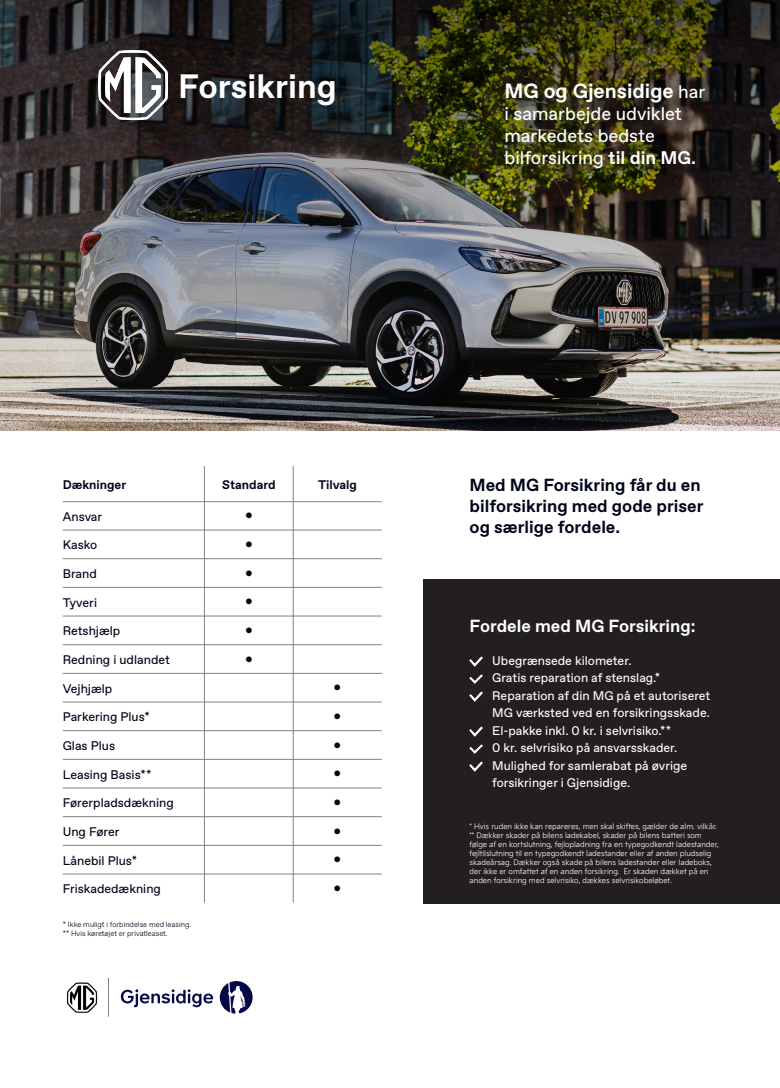
<style>
.page{position:relative;width:780px;height:1088px;background:#fff}
.page>*{position:absolute;margin:0;border:0;box-sizing:border-box;transform-origin:0 0}
.Boks___Pris{font:700 33.75px "Favorit Std";color:#fff}
.Titel{font:700 20.62px "Favorit Std";color:#fff}
.Titel-2{font:18.25px/22px "Favorit Std";color:#fff}
.Subtitel{font:700 17.5px/21px "Favorit Std";color:#000519}
.t1{font:700 17.5px "Favorit Std";color:#fff}
.Tabel___Brødtekst{font:700 15px "Kia Signature";color:#000519}
.t2{font:12.5px/17.5px "Favorit Std";color:#fff}
.Tabel___Brødtekst-2{font:12.5px "Favorit Std";color:#000519}
.Tabel___Brødtekst-3{font:700 12.5px "Favorit Std";color:#000519}
.t3{font:300 7.5px/9px "Kia Signature";color:#fff}
.t4{font:300 7.5px "Favorit Std";color:#000519}
.s1{font-weight:400;font-size:18.25px}
.s2{font-weight:700}
</style>
<div class="page">
<div style="left:423px;top:579px;width:357px;height:325px;background:#231f20"></div>
<img style="left:469px;top:657px;width:14px;height:9px">
<img style="left:469px;top:674px;width:14px;height:10px">
<img style="left:469px;top:692px;width:14px;height:9px">
<img style="left:469px;top:727px;width:14px;height:9px">
<img style="left:469px;top:762px;width:14px;height:9px">
<hr style="left:63px;top:501px;width:319px;height:1px;background:#7e8081">
<hr style="left:63px;top:530px;width:319px;height:1px;background:#7e8081">
<hr style="left:63px;top:558px;width:319px;height:1px;background:#7e8081">
<hr style="left:63px;top:587px;width:319px;height:1px;background:#7e8081">
<hr style="left:63px;top:616px;width:319px;height:1px;background:#7e8081">
<hr style="left:63px;top:644px;width:319px;height:1px;background:#7e8081">
<hr style="left:63px;top:673px;width:319px;height:1px;background:#7e8081">
<hr style="left:63px;top:702px;width:319px;height:1px;background:#7e8081">
<hr style="left:63px;top:730px;width:319px;height:1px;background:#7e8081">
<hr style="left:63px;top:759px;width:319px;height:1px;background:#7e8081">
<hr style="left:63px;top:788px;width:319px;height:1px;background:#7e8081">
<hr style="left:63px;top:816px;width:319px;height:1px;background:#7e8081">
<hr style="left:63px;top:845px;width:319px;height:1px;background:#7e8081">
<hr style="left:63px;top:874px;width:319px;height:1px;background:#7e8081">
<hr style="left:204px;top:466px;width:1px;height:437px;background:#7e8081">
<hr style="left:293px;top:466px;width:1px;height:437px;background:#7e8081">
<img style="left:0;top:0;width:780px;height:431px">
<div style="left:507px;top:86px;width:212px;height:97px;background:#231f20;opacity:.75"></div>
<img style="left:99px;top:50px;width:69px;height:69px">
<img style="left:469px;top:744px;width:14px;height:10px">
<svg style="left:220px;top:981px;width:33px;height:32px"></svg>
<svg style="left:121px;top:989px;width:92px;height:18px"></svg>
<hr style="left:108px;top:978px;width:1px;height:39px;background:#7e8081">
<img style="left:67px;top:982px;width:30px;height:31px">
<p class="Boks___Pris" style="left:178px;top:64px;width:160px">Forsikring</p>
<p class="Titel" style="left:504px;top:77px;width:202px">MG og Gjensidige <span class="s1">har</span></p>
<p class="Titel-2" style="left:504px;top:102px;width:179px">i samarbejde udviklet markedets bedste</p>
<p class="Titel-2" style="left:504px;top:146px;width:193px">bilforsikring <span class="s2">til din MG.</span></p>
<p class="Tabel___Brødtekst-3" style="left:63px;top:476px;width:65px">Dækninger</p>
<p class="Tabel___Brødtekst-3" style="left:222px;top:476px;width:55px">Standard</p>
<p class="Tabel___Brødtekst" style="left:245px;top:505px;width:10px">•</p>
<p class="Tabel___Brødtekst" style="left:245px;top:533px;width:10px">•</p>
<p class="Tabel___Brødtekst" style="left:245px;top:562px;width:10px">•</p>
<p class="Tabel___Brødtekst" style="left:245px;top:591px;width:10px">•</p>
<p class="Tabel___Brødtekst" style="left:245px;top:619px;width:10px">•</p>
<p class="Tabel___Brødtekst" style="left:245px;top:648px;width:10px">•</p>
<p class="Tabel___Brødtekst-2" style="left:63px;top:508px;width:41px">Ansvar</p>
<p class="Tabel___Brødtekst-2" style="left:63px;top:536px;width:36px">Kasko</p>
<p class="Tabel___Brødtekst-2" style="left:63px;top:565px;width:36px">Brand</p>
<p class="Tabel___Brødtekst-2" style="left:63px;top:594px;width:36px">Tyveri</p>
<p class="Tabel___Brødtekst-2" style="left:63px;top:622px;width:59px">Retshjælp</p>
<p class="Tabel___Brødtekst-2" style="left:63px;top:651px;width:109px">Redning i udlandet</p>
<p class="Tabel___Brødtekst-2" style="left:63px;top:680px;width:51px">Vejhjælp</p>
<p class="Tabel___Brødtekst-2" style="left:63px;top:708px;width:89px">Parkering Plus*</p>
<p class="Tabel___Brødtekst-2" style="left:63px;top:737px;width:54px">Glas Plus</p>
<p class="Tabel___Brødtekst-2" style="left:63px;top:766px;width:90px">Leasing Basis**</p>
<p class="Tabel___Brødtekst-2" style="left:63px;top:794px;width:112px">Førerpladsdækning</p>
<p class="Tabel___Brødtekst-2" style="left:63px;top:823px;width:58px">Ung Fører</p>
<p class="Tabel___Brødtekst-2" style="left:63px;top:852px;width:76px">Lånebil Plus*</p>
<p class="Tabel___Brødtekst-2" style="left:63px;top:880px;width:100px">Friskadedækning</p>
<p class="t4" style="left:63px;top:919px;width:130px">* Ikke muligt i forbindelse med leasing.</p>
<p class="t4" style="left:63px;top:928px;width:106px">** Hvis køretøjet er privatleaset.</p>
<p class="Tabel___Brødtekst-3" style="left:318px;top:476px;width:41px">Tilvalg</p>
<p class="Tabel___Brødtekst" style="left:333px;top:677px;width:10px">•</p>
<p class="Tabel___Brødtekst" style="left:333px;top:705px;width:10px">•</p>
<p class="Tabel___Brødtekst" style="left:333px;top:734px;width:10px">•</p>
<p class="Tabel___Brødtekst" style="left:333px;top:762px;width:10px">•</p>
<p class="Tabel___Brødtekst" style="left:333px;top:791px;width:10px">•</p>
<p class="Tabel___Brødtekst" style="left:333px;top:820px;width:10px">•</p>
<p class="Tabel___Brødtekst" style="left:333px;top:848px;width:10px">•</p>
<p class="Tabel___Brødtekst" style="left:333px;top:877px;width:10px">•</p>
<p class="Subtitel" style="left:469px;top:474px;width:235px">Med MG Forsikring får du en bilforsikring med gode priser og særlige fordele.</p>
<p class="t1" style="left:469px;top:615px;width:227px">Fordele med MG Forsikring:</p>
<p class="t2" style="left:492px;top:651px;width:141px">Ubegrænsede kilometer.</p>
<p class="t2" style="left:492px;top:669px;width:169px">Gratis reparation af stenslag.*</p>
<p class="t2" style="left:492px;top:686px;width:220px">Reparation af din MG på et autoriseret<br>MG værksted ved en forsikringsskade.</p>
<p class="t2" style="left:492px;top:721px;width:180px">El-pakke inkl. 0 kr. i selvrisiko.**</p>
<p class="t2" style="left:492px;top:739px;width:187px">0 kr. selvrisiko på ansvarsskader.</p>
<p class="t2" style="left:492px;top:756px;width:196px">Mulighed for samlerabat på øvrige</p>
<p class="t2" style="left:492px;top:774px;width:139px">forsikringer i Gjensidige.</p>
<p class="t3" style="left:469px;top:822px;width:249px">* Hvis ruden ikke kan repareres, men skal skiftes, gælder de alm. vilkår.</p>
<p class="t3" style="left:469px;top:831px;width:251px">** Dækker skader på bilens ladekabel, skader på bilens batteri som følge af en kortslutning, fejlopladning fra en typegodkendt ladestander, fejltilslutning til en typegodkendt ladestander eller af anden pludselig skadeårsag. Dækker også skade på bilens ladestander eller ladeboks, der ikke er omfattet af en anden forsikring. Er skaden dækket på en anden forsikring med selvrisiko, dækkes selvrisikobeløbet.</p>
</div>
